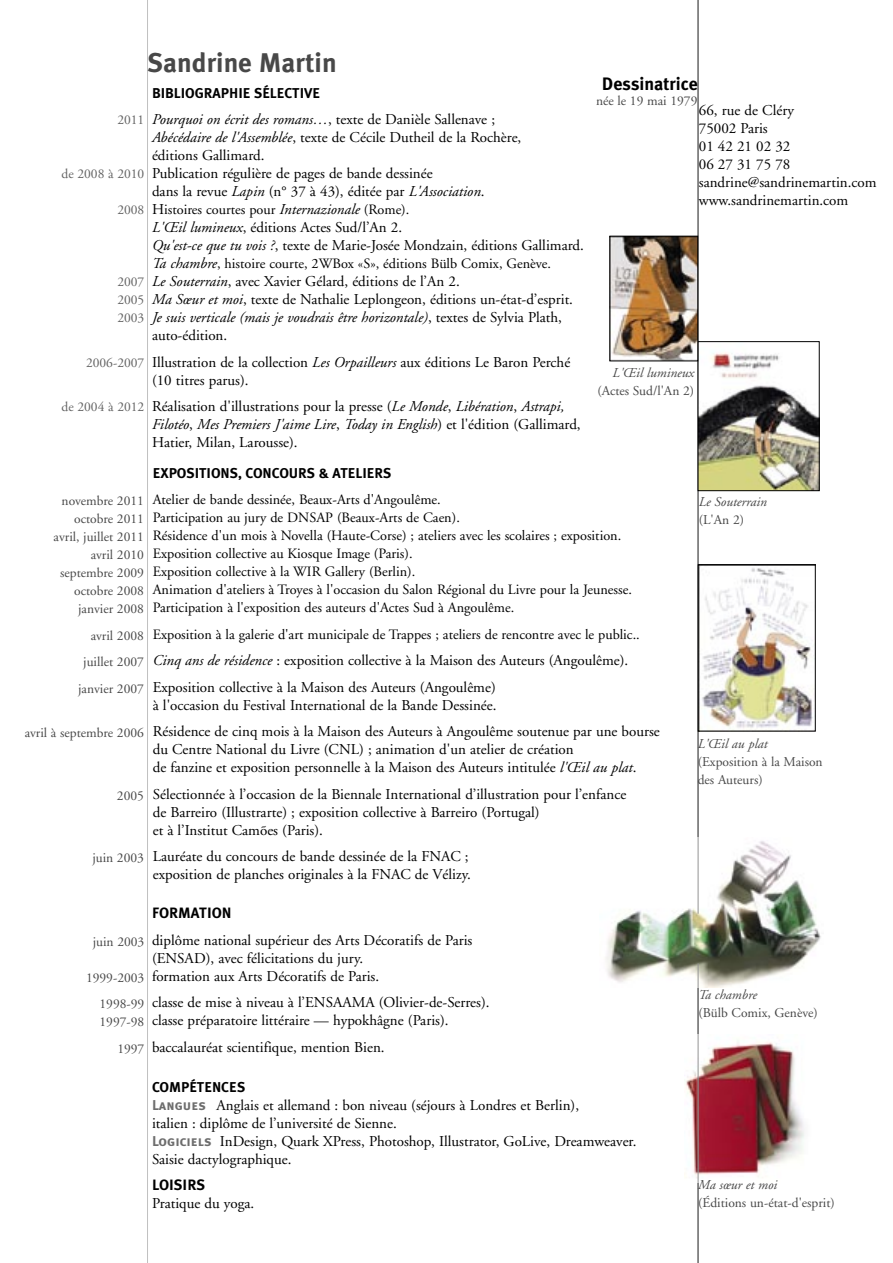
<style>
.page{position:relative;width:893px;height:1263px;background:#fff}
.page>*{position:absolute;margin:0;border:0;box-sizing:border-box;transform-origin:0 0}
.titre{font:700 27px "Meta Plus";color:#484848}
.titre-2{font:700 18px "Meta Plus";color:#000}
.texte{font:15px/18px "Adobe Garamond";color:#000}
.texte_justifié{font:15px/18px "Adobe Garamond";color:#000}
.titre_2{font:15px/18px "Adobe Garamond";color:#000}
.texte-2{font:15px "Meta Plus Bold Caps";color:#000}
.texte-3{font:14.25px/18px "Adobe Garamond";color:#000}
.texte_justifié-2{font:14.25px "Adobe Garamond";color:#000}
.titre_2-2{font:14.25px "Meta Plus Bold Caps";color:#000}
.dates{font:13.5px/18px "Adobe Garamond";color:#484848}
.dates-2{font:13.5px/18px "Adobe Garamond";color:#636363;text-align:justify}
.dates-3{font:italic 13.5px/18px "Adobe Garamond";color:#484848}
.s1{font-style:italic}
.s2{font-size:15px}
.s3{font-style:italic;font-size:15px}
.s4{font-family:"Meta Plus Bold Caps";font-size:14.25px;color:#6d6d6d}
.s5{font-family:"Meta Plus Bold Caps"}
.s6{font-style:normal}
</style>
<div class="page">
<img style="left:606px;top:837px;width:215px;height:150px">
<hr style="left:147px;top:0;width:1px;height:1263px;background:#c0c0c0">
<hr style="left:698px;top:0;width:1px;height:914px;background:#939393">
<img style="left:700px;top:352px;width:118px;height:137px">
<div style="left:698px;top:341px;width:122px;height:150px;border:1px solid #000"></div>
<img style="left:685px;top:1035px;width:120px;height:148px">
<hr style="left:698px;top:963px;width:1px;height:300px;background:#939393">
<img style="left:700px;top:566px;width:114px;height:163px">
<div style="left:698px;top:564px;width:118px;height:167px;border:1px solid #000"></div>
<img style="left:611px;top:238px;width:85px;height:121px">
<div style="left:609px;top:236px;width:89px;height:125px;border:1px solid #000"></div>
<p class="titre" style="left:148px;top:47px;width:191px">Sandrine Martin</p>
<p class="titre_2-2" style="left:152px;top:85px;width:170px">BIBLIOGRAPHIE SÉLECTIVE</p>
<p class="texte_justifié" style="left:152px;top:111px;width:371px"><span class="s1">Pourquoi on écrit des romans…</span>, texte de Danièle Sallenave ; <span class="s1">Abécédaire de l'Assemblée</span>, texte de Cécile Dutheil de la Rochère, éditions Gallimard.<br>Publication régulière de pages de bande dessinée<br>dans la revue <span class="s1">Lapin</span> (n° 37 à 43), éditée par <span class="s1">L'Association</span>.</p>
<p class="texte_justifié-2" style="left:152px;top:202px;width:259px"><span class="s2">H</span>istoires courtes pour <span class="s3">Internazionale</span> (Rome).</p>
<p class="texte_justifié" style="left:152px;top:219px;width:433px"><span class="s1">L'Œil lumineux</span>, éditions Actes Sud/l’An 2.<br><span class="s1">Qu'est-ce que tu vois ?</span>, texte de Marie-Josée Mondzain, éditions Gallimard.</p>
<p class="texte_justifié-2" style="left:152px;top:256px;width:401px"><span class="s3">Ta chambre</span>, histoire courte, 2WBox «S», éditions Bülb Comix, Genève.</p>
<p class="texte_justifié" style="left:152px;top:273px;width:422px"><span class="s1">Le Souterrain</span>, avec Xavier Gélard, éditions de l’An 2.<br><span class="s1">Ma Sœur et moi</span>, texte de Nathalie Leplongeon, éditions un-état-d’esprit.<br><span class="s1">Je suis verticale (mais je voudrais être horizontale)</span>, textes de Sylvia Plath, auto-édition.</p>
<p class="texte" style="left:152px;top:353px;width:420px">Illustration de la collection <span class="s1">Les Orpailleurs</span> aux éditions Le Baron Perché (10 titres parus).</p>
<p class="texte" style="left:152px;top:398px;width:430px">Réalisation d'illustrations pour la presse (<span class="s1">Le Monde</span>, <span class="s1">Libération</span>, <span class="s1">Astrapi,<br>Filotéo</span>, <span class="s1">Mes Premiers J'aime Lire</span>, <span class="s1">Today in English</span>) et l'édition (Gallimard,<br>Hatier, Milan, Larousse).</p>
<p class="dates-2" style="left:117px;top:111px;width:28px">2011</p>
<p class="dates-2" style="left:62px;top:165px;width:84px">de 2008 à 2010</p>
<p class="dates-2" style="left:117px;top:201px;width:28px">2008</p>
<p class="dates-2" style="left:117px;top:273px;width:28px">2007<br>2005<br>2003</p>
<p class="dates-2" style="left:86px;top:354px;width:60px">2006-2007</p>
<p class="dates-2" style="left:62px;top:398px;width:84px">de 2004 à 2012</p>
<p class="titre-2" style="left:602px;top:73px;width:97px">Dessinatrice</p>
<p class="dates" style="left:596px;top:92px;width:103px">née le 19 mai 1979</p>
<p class="texte" style="left:699px;top:101px;width:179px">66, rue de Cléry<br>75002 Paris<br>01 42 21 02 32<br>06 27 31 75 78 sandrine@sandrinemartin.com www.sandrinemartin.com</p>
<p class="dates" style="left:597px;top:364px;width:98px;text-align:right"><span class="s1">L'Œil lumineux </span>(Actes Sud/l'An 2)</p>
<p class="dates" style="left:54px;top:492px;width:92px;text-align:right">novembre 2011 octobre 2011 avril, juillet 2011 avril 2010 septembre 2009 octobre 2008 janvier 2008</p>
<p class="dates" style="left:91px;top:627px;width:55px">avril 2008</p>
<p class="dates" style="left:83px;top:653px;width:62px">juillet 2007</p>
<p class="dates" style="left:78px;top:680px;width:67px">janvier 2007</p>
<p class="dates" style="left:25px;top:724px;width:121px">avril à septembre 2006</p>
<p class="dates" style="left:117px;top:787px;width:28px">2005</p>
<p class="dates" style="left:92px;top:849px;width:53px">juin 2003</p>
<p class="titre_2-2" style="left:153px;top:465px;width:240px">EXPOSITIONS, CONCOURS &amp; ATELIERS</p>
<p class="texte-3" style="left:153px;top:491px;width:481px">Atelier de bande dessinée, Beaux-Arts d'Angoulême.<br>Participation au jury de DNSAP (Beaux-Arts de Caen).<br>Résidence d'un mois à Novella (Haute-Corse) ; ateliers avec les scolaires ; exposition.<br>Exposition collective au Kiosque Image (Paris).<br>Exposition collective à la WIR Gallery (Berlin).<br>Animation d'ateliers à Troyes à l'occasion du Salon Régional du Livre pour la Jeunesse.<br>Participation à l'exposition des auteurs d'Actes Sud à Angoulême.</p>
<p class="texte-3" style="left:153px;top:626px;width:488px">Exposition à la galerie d'art municipale de Trappes ; ateliers de rencontre avec le public..</p>
<p class="texte" style="left:153px;top:652px;width:477px"><span class="s1">Cinq ans de résidence</span> : exposition collective à la Maison des Auteurs (Angoulême).</p>
<p class="texte" style="left:153px;top:678px;width:345px">Exposition collective à la Maison des Auteurs (Angoulême) à l'occasion du Festival International de la Bande Dessinée.</p>
<p class="texte" style="left:153px;top:723px;width:509px">Résidence de cinq mois à la Maison des Auteurs à Angoulême soutenue par une bourse du Centre National du Livre (CNL) ; animation d'un atelier de création<br>de fanzine et exposition personnelle à la Maison des Auteurs intitulée <span class="s1">l'Œil au plat</span>.</p>
<p class="texte" style="left:153px;top:785px;width:475px">Sélectionnée à l’occasion de la Biennale International d’illustration pour l’enfance de Barreiro (Illustrarte) ; exposition collective à Barreiro (Portugal)<br>et à l’Institut Camões (Paris).</p>
<p class="texte" style="left:153px;top:848px;width:319px">Lauréate du concours de bande dessinée de la FNAC ; exposition de planches originales à la FNAC de Vélizy.</p>
<p class="dates" style="left:93px;top:933px;width:53px">juin 2003</p>
<p class="dates" style="left:86px;top:969px;width:60px">1999-2003</p>
<p class="dates" style="left:100px;top:995px;width:46px">1998-99<br>1997-98</p>
<p class="dates" style="left:117px;top:1040px;width:28px">1997</p>
<p class="texte-2" style="left:152px;top:904px;width:81px">FORMATION</p>
<p class="texte" style="left:152px;top:931px;width:322px">diplôme national supérieur des Arts Décoratifs de Paris (ENSAD), avec félicitations du jury.<br>formation aux Arts Décoratifs de Paris.</p>
<p class="texte" style="left:152px;top:994px;width:339px">classe de mise à niveau à l’ENSAAMA (Olivier-de-Serres). classe préparatoire littéraire — hypokhâgne (Paris).</p>
<p class="texte" style="left:152px;top:1038px;width:234px">baccalauréat scientifique, mention Bien.</p>
<p class="titre_2-2" style="left:152px;top:1079px;width:95px">COMPÉTENCES</p>
<p class="titre_2" style="left:152px;top:1096px;width:486px"><span class="s4">Langues</span> Anglais et allemand : bon niveau (séjours à Londres et Berlin),<br>italien : diplôme de l’université de Sienne.<br><span class="s4">Logiciels</span> InDesign, Quark XPress, Photoshop, Illustrator, GoLive, Dreamweaver.<br>Saisie dactylographique.</p>
<p class="texte" style="left:152px;top:1177px;width:104px"><span class="s5">LOISIRS<br></span>Pratique du yoga.</p>
<p class="dates-3" style="left:699px;top:493px;width:70px">Le Souterrain <span class="s6">(L'An 2)</span></p>
<p class="dates" style="left:698px;top:735px;width:126px"><span class="s1">L'Œil au plat </span>(Exposition à la Maison des Auteurs)</p>
<p class="dates" style="left:698px;top:986px;width:121px"><span class="s1">Ta chambre<br></span>(Bülb Comix, Genève)</p>
<p class="dates" style="left:698px;top:1176px;width:138px"><span class="s1">Ma sœur et moi<br></span>(Éditions un-état-d'esprit)</p>
</div>
